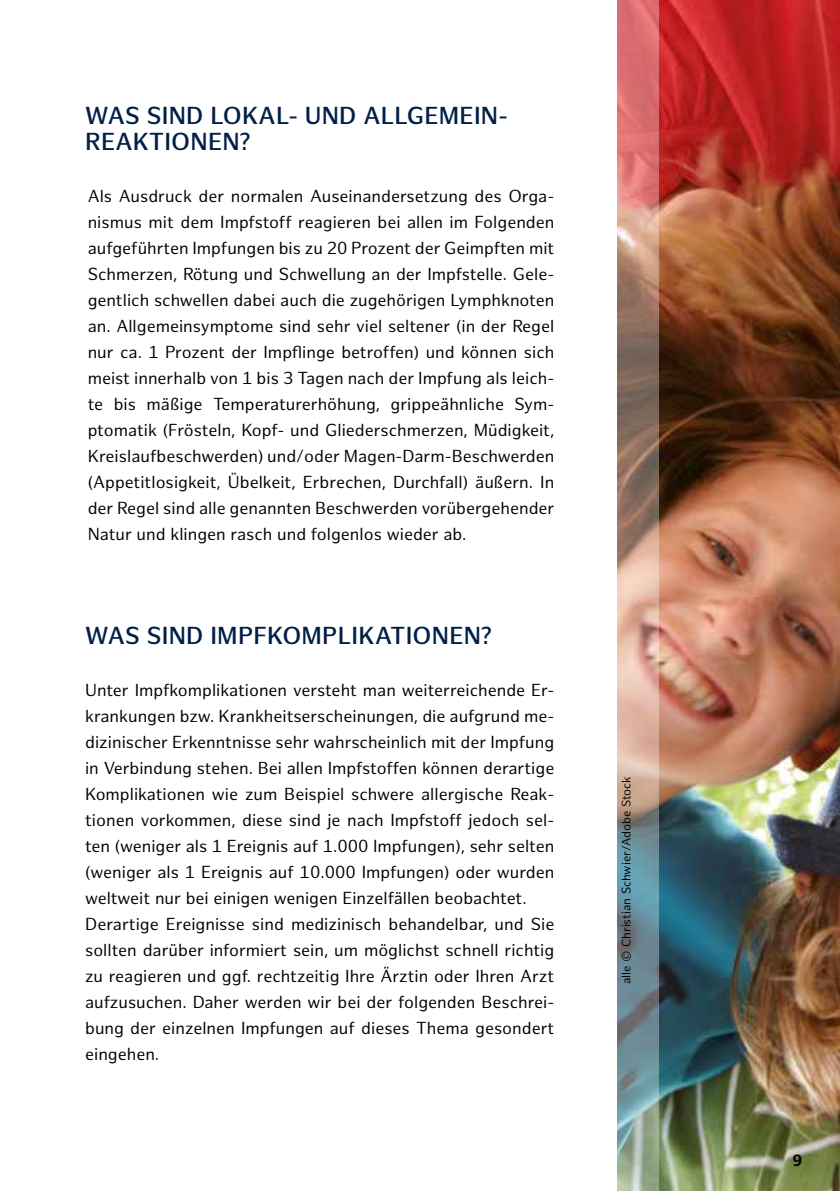
<style>
.page{position:relative;width:840px;height:1191px;background:#fff}
.page>*{position:absolute;margin:0;border:0;box-sizing:border-box;transform-origin:0 0}
.t1{font:600 24px/26px "Hamburg Sans";letter-spacing:.01em;color:#001f47}
.t2{font:17px/26px "Hamburg Sans";color:#000;text-align:justify}
.t3{font:700 16px "Hamburg Sans";color:#000}
.t4{font:12px "Hamburg Sans";color:#000}
</style>
<div class="page">
<img style="left:658px;top:0;width:181px;height:1191px">
<svg style="left:617px;top:0;width:41px;height:1191px;background:#a98e87"></svg>
<h1 class="t1" style="left:85px;top:103px;width:424px">WAS SIND LOKAL- UND ALLGEMEIN-<br>REAKTIONEN?</h1>
<p class="t2" style="left:88px;top:184px;width:468px">Als Ausdruck der normalen Auseinandersetzung des Orga&shy;nismus mit dem Impfstoff reagieren bei allen im Folgenden aufgeführten Impfungen bis zu 20 Prozent der Geimpften mit Schmerzen, Rötung und Schwellung an der Impfstelle. Gele&shy;gentlich schwellen dabei auch die zugehörigen Lymphknoten an. Allgemeinsymptome sind sehr viel seltener (in der Regel nur ca. 1 Prozent der Impflinge betroffen) und können sich meist innerhalb von 1 bis 3 Tagen nach der Impfung als leich&shy;te bis mäßige Temperaturerhöhung, grippeähnliche Sym&shy;ptomatik (Frösteln, Kopf- und Gliederschmerzen, Müdigkeit, Kreislaufbeschwerden) und/oder Magen-Darm-Beschwerden (Appetitlosigkeit, Übelkeit, Erbrechen, Durchfall) äußern. In der Regel sind alle genannten Beschwerden vorübergehender Natur und klingen rasch und folgenlos wieder ab.</p>
<h1 class="t1" style="left:85px;top:623px;width:408px">WAS SIND IMPFKOMPLIKATIONEN?</h1>
<p class="t2" style="left:85px;top:678px;width:470px;text-align:left">Unter Impfkomplikationen versteht man weiterreichende Er&shy;krankungen bzw. Krankheitserscheinungen, die aufgrund me&shy;dizinischer Erkenntnisse sehr wahrscheinlich mit der Impfung in Verbindung stehen. Bei allen Impfstoffen können derartige Komplikationen wie zum Beispiel schwere allergische Reak&shy;tionen vorkommen, diese sind je nach Impfstoff jedoch sel&shy;ten (weniger als 1 Ereignis auf 1.000 Impfungen), sehr selten (weniger als 1 Ereignis auf 10.000 Impfungen) oder wurden weltweit nur bei einigen wenigen Einzelfällen beobachtet.<br>Derartige Ereignisse sind medizinisch behandelbar, und Sie sollten darüber informiert sein, um möglichst schnell richtig zu reagieren und ggf. rechtzeitig Ihre Ärztin oder Ihren Arzt aufzusuchen. Daher werden wir bei der folgenden Beschrei&shy;bung der einzelnen Impfungen auf dieses Thema gesondert eingehen.</p>
<p class="t4" style="left:619px;top:984px;width:209px;rotate:-90deg">alle © Christian Schwier/Adobe Stock</p>
<p class="t3" style="left:792px;top:1151px;width:12px">9</p>
</div>
